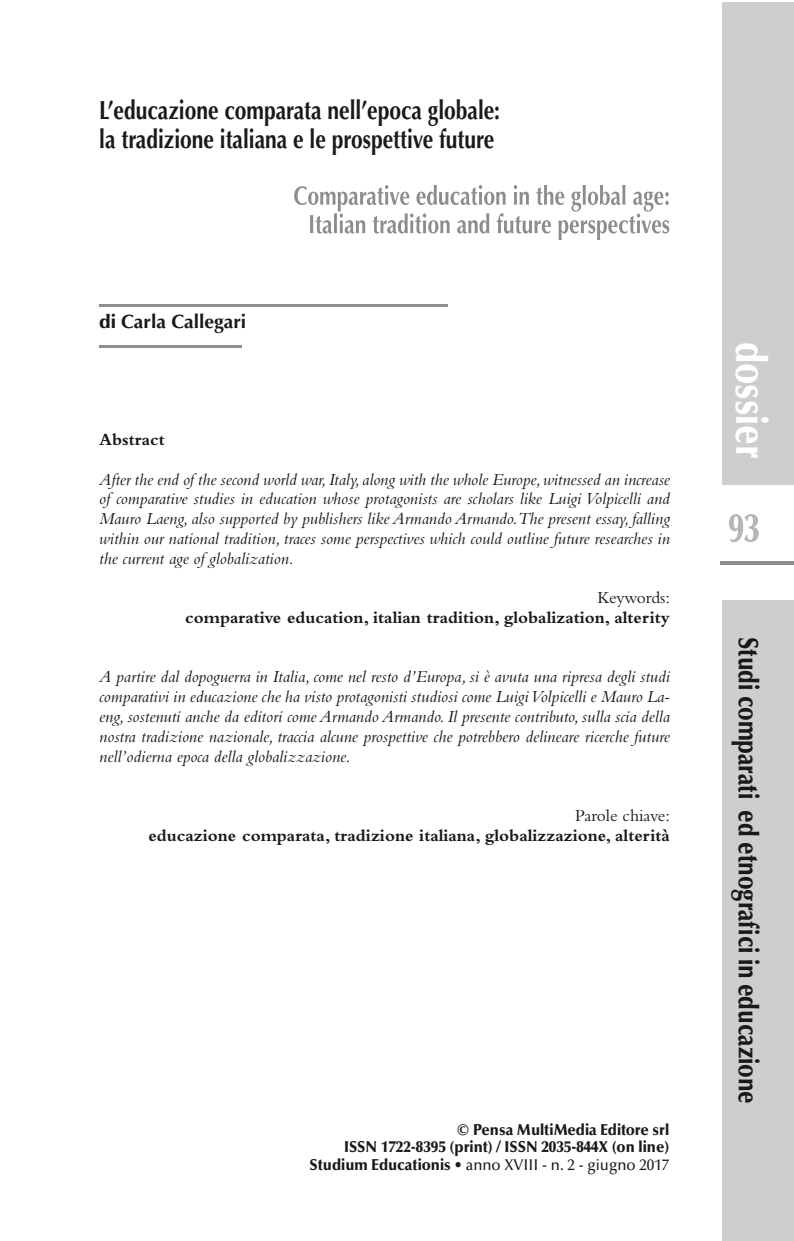
<style>
.page{position:relative;width:794px;height:1241px;background:#fff}
.page>*{position:absolute;margin:0;border:0;box-sizing:border-box;transform-origin:0 0}
.t1{font:900 43.75px "Optima";color:#fff;scale:.8 1}
.t2{font:900 28px "Optima";color:#191919;scale:.8 1}
.t3{font:700 26.25px/28.5px "Optima";color:#191919;scale:.8 1}
.t4{font:700 19.25px "Optima";color:#191919}
.t5{font:italic 17.5px/19.8px "Bembo";color:#191919;text-align:justify}
.t6{font:700 17.5px "Bembo";color:#191919}
.t7{font:17.5px "Bembo";color:#191919}
.t8{font:17.5px "Bembo";letter-spacing:-.02em;color:#191919}
.t9{font:900 15.75px/17.8px "Optima";color:#191919;text-align:right;scale:.95 1}
.s1{font-weight:900}
.s2{font-weight:500}
</style>
<div class="page">
<hr style="left:99px;top:345px;width:143px;height:2px;background:#8d8d8d">
<hr style="left:99px;top:304px;width:349px;height:3px;background:#8d8d8d">
<svg style="left:294px;top:186px;width:99px;height:47px"></svg>
<hr style="left:719px;top:561px;width:75px;height:3px;background:#8d8d8d">
<svg style="left:729px;top:514px;width:29px;height:28px"></svg>
<div style="left:722px;top:600px;width:72px;height:640px;background:#cecece"></div>
<div style="left:722px;top:2px;width:72px;height:482px;background:#cecece"></div>
<h3 class="t3" style="left:99px;top:98px;width:502px">L’educazione comparata nell’epoca globale: la tradizione italiana e le prospettive future</h3>
<p class="t4" style="left:99px;top:313px;width:148px"><span class="s1">di</span> Carla Callegari</p>
<p class="t6" style="left:99px;top:433px;width:67px">Abstract</p>
<p class="t5" style="left:99px;top:471px;width:572px">After the end of the second world war,Italy, along with the whole Europe,witnessed an increase of comparative studies in education whose protagonists are scholars like Luigi Volpicelli and Mauro Laeng, also supported by publishers like Armando Armando.The present essay, falling within our national tradition, traces some perspectives which could outline future researches in the current age of globalization.</p>
<p class="t8" style="left:597px;top:591px;width:74px">Keywords:</p>
<p class="t6" style="left:185px;top:611px;width:486px">comparative education, italian tradition, globalization, alterity</p>
<p class="t5" style="left:99px;top:668px;width:572px">A partire dal dopoguerra in Italia, come nel resto d’Europa, si è avuta una ripresa degli studi comparativi in educazione che ha visto protagonisti studiosi come LuigiVolpicelli e Mauro La&shy;eng, sostenuti anche da editori come Armando Armando. Il presente contributo, sulla scia della nostra tradizione nazionale, traccia alcune prospettive che potrebbero delineare ricerche future nell’odierna epoca della globalizzazione.</p>
<p class="t7" style="left:575px;top:809px;width:96px">Parole chiave:</p>
<p class="t6" style="left:148px;top:829px;width:523px">educazione comparata, tradizione italiana, globalizzazione, alterità</p>
<p class="t9" style="left:310px;top:1121px;width:380px">© Pensa MultiMedia Editore srl<br>ISSN 1722-8395 (print) / ISSN 2035-844X (on line)<br>Studium Educationis <span class="s2">• anno XVIII - n. 2 - giugno 2017</span></p>
<h1 class="t1" style="left:768px;top:341px;width:147px;rotate:90deg">dossier</h1>
<h2 class="t2" style="left:759px;top:636px;width:585px;rotate:90deg">Studi comparati ed etnografici in educazione</h2>
</div>
